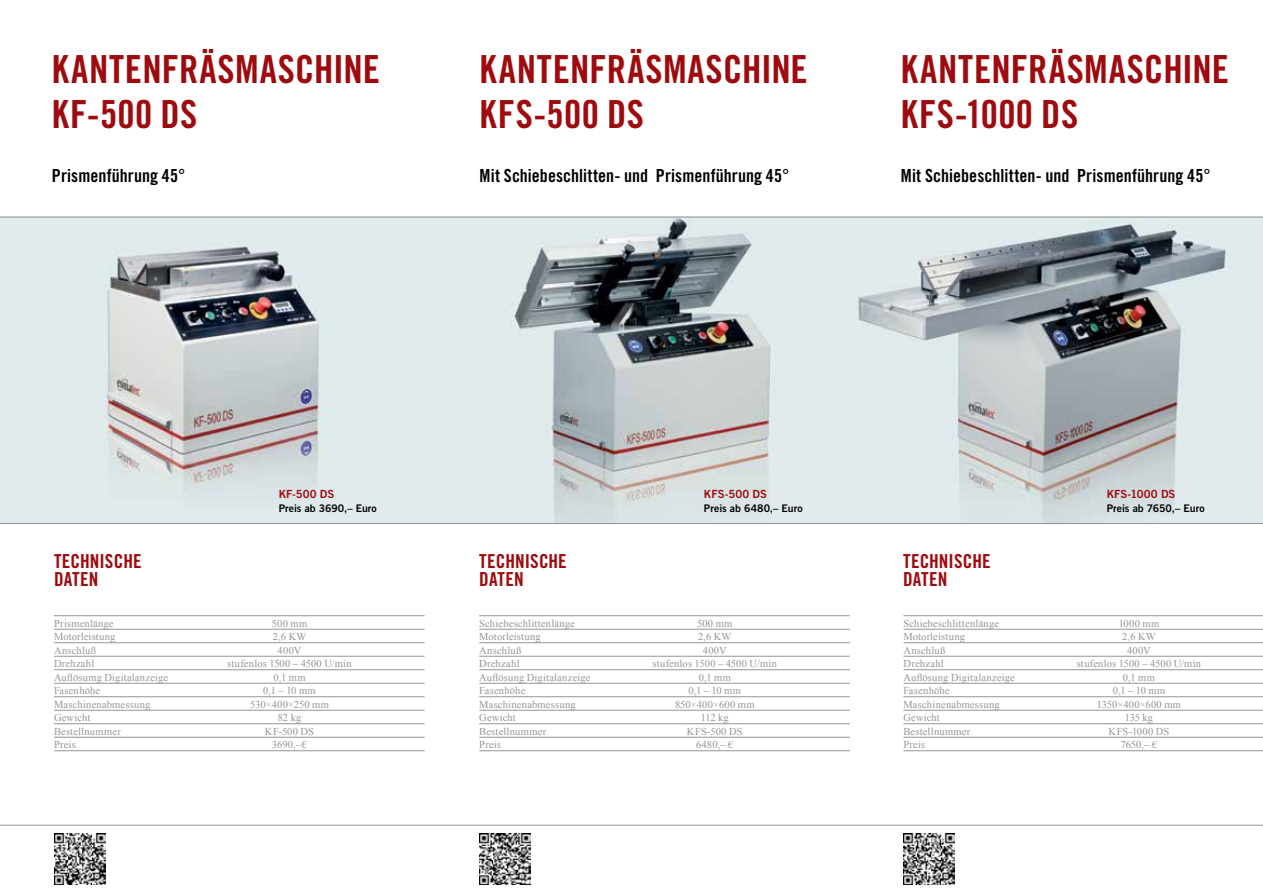
<style>
.page{position:relative;width:1263px;height:893px;background:#fff}
.page>*{position:absolute;margin:0;border:0;box-sizing:border-box;transform-origin:0 0}
.t1{font:38.7px/45px "Trade Gothic Bold Cond Twenty";letter-spacing:.01em;color:#9e0b0f}
.t2{font:19.35px/18px "Trade Gothic Bold Cond Twenty";letter-spacing:.005em;color:#9e0b0f}
.t3{font:18px "Trade Gothic Bold Cond Twenty";letter-spacing:.005em;color:#000}
.t4{font:11.25px "Trade Gothic Bold Two";letter-spacing:.005em;color:#9e0b0f}
.t5{font:10.5px "Times New Roman";letter-spacing:.015em;color:#939598}
.t6{font:10.5px "Trade Gothic Bold Two";color:#000}
</style>
<div class="page">
<img style="left:0;top:218px;width:1263px;height:304px">
<hr style="left:54px;top:615px;width:371px;height:1px;background:#939598">
<hr style="left:54px;top:629px;width:371px;height:1px;background:#939598">
<hr style="left:54px;top:642px;width:371px;height:1px;background:#939598">
<hr style="left:54px;top:656px;width:371px;height:1px;background:#939598">
<hr style="left:54px;top:669px;width:371px;height:1px;background:#939598">
<hr style="left:54px;top:683px;width:371px;height:1px;background:#939598">
<hr style="left:54px;top:696px;width:371px;height:1px;background:#939598">
<hr style="left:54px;top:710px;width:371px;height:1px;background:#939598">
<hr style="left:54px;top:723px;width:371px;height:1px;background:#939598">
<hr style="left:54px;top:737px;width:371px;height:1px;background:#939598">
<hr style="left:54px;top:750px;width:371px;height:1px;background:#939598">
<hr style="left:479px;top:615px;width:371px;height:1px;background:#939598">
<hr style="left:479px;top:629px;width:371px;height:1px;background:#939598">
<hr style="left:479px;top:642px;width:371px;height:1px;background:#939598">
<hr style="left:479px;top:656px;width:371px;height:1px;background:#939598">
<hr style="left:479px;top:669px;width:371px;height:1px;background:#939598">
<hr style="left:479px;top:683px;width:371px;height:1px;background:#939598">
<hr style="left:479px;top:696px;width:371px;height:1px;background:#939598">
<hr style="left:479px;top:710px;width:371px;height:1px;background:#939598">
<hr style="left:479px;top:723px;width:371px;height:1px;background:#939598">
<hr style="left:479px;top:737px;width:371px;height:1px;background:#939598">
<hr style="left:479px;top:750px;width:371px;height:1px;background:#939598">
<hr style="left:903px;top:615px;width:360px;height:1px;background:#939598">
<hr style="left:903px;top:629px;width:360px;height:1px;background:#939598">
<hr style="left:903px;top:642px;width:360px;height:1px;background:#939598">
<hr style="left:903px;top:656px;width:360px;height:1px;background:#939598">
<hr style="left:903px;top:669px;width:360px;height:1px;background:#939598">
<hr style="left:903px;top:683px;width:360px;height:1px;background:#939598">
<hr style="left:903px;top:696px;width:360px;height:1px;background:#939598">
<hr style="left:903px;top:710px;width:360px;height:1px;background:#939598">
<hr style="left:903px;top:723px;width:360px;height:1px;background:#939598">
<hr style="left:903px;top:737px;width:360px;height:1px;background:#939598">
<hr style="left:903px;top:750px;width:360px;height:1px;background:#939598">
<hr style="left:0;top:825px;width:1263px;height:1px;background:#939598">
<img style="left:54px;top:833px;width:51px;height:51px">
<img style="left:479px;top:833px;width:51px;height:51px">
<img style="left:903px;top:833px;width:51px;height:51px">
<hr style="left:0;top:217px;width:1263px;height:1px;background:#939598">
<hr style="left:0;top:523px;width:1263px;height:1px;background:#939598">
<h1 class="t1" style="left:52px;top:46px;width:330px">KANTENFRÄSMASCHINE<br>KF-500 DS</h1>
<h3 class="t3" style="left:52px;top:164px;width:135px">Prismenführung 45°</h3>
<h1 class="t1" style="left:480px;top:46px;width:330px">KANTENFRÄSMASCHINE<br>KFS-500 DS</h1>
<h3 class="t3" style="left:480px;top:164px;width:311px">Mit Schiebeschlitten- und Prismenführung 45°</h3>
<h1 class="t1" style="left:901px;top:46px;width:330px">KANTENFRÄSMASCHINE<br>KFS-1000 DS</h1>
<h3 class="t3" style="left:901px;top:164px;width:311px">Mit Schiebeschlitten- und Prismenführung 45°</h3>
<p class="t4" style="left:279px;top:487px;width:57px">KF-500 DS</p>
<p class="t6" style="left:279px;top:501px;width:100px">Preis ab 3690,– Euro</p>
<p class="t4" style="left:704px;top:487px;width:64px">KFS-500 DS</p>
<p class="t6" style="left:704px;top:501px;width:100px">Preis ab 6480,– Euro</p>
<p class="t4" style="left:1107px;top:487px;width:70px">KFS-1000 DS</p>
<p class="t6" style="left:1107px;top:501px;width:99px">Preis ab 7650,– Euro</p>
<h2 class="t2" style="left:54px;top:551px;width:89px">TECHNISCHE<br>DATEN</h2>
<h2 class="t2" style="left:479px;top:551px;width:89px">TECHNISCHE<br>DATEN</h2>
<h2 class="t2" style="left:903px;top:551px;width:89px">TECHNISCHE<br>DATEN</h2>
<p class="t5" style="left:54px;top:616px;width:61px">Prismenlänge</p>
<p class="t5" style="left:272px;top:616px;width:37px">500 mm</p>
<p class="t5" style="left:54px;top:629px;width:63px">Motorleistung</p>
<p class="t5" style="left:273px;top:629px;width:35px">2,6 KW</p>
<p class="t5" style="left:54px;top:643px;width:43px">Anschluß</p>
<p class="t5" style="left:278px;top:643px;width:25px">400V</p>
<p class="t5" style="left:54px;top:656px;width:42px">Drehzahl</p>
<p class="t5" style="left:227px;top:656px;width:126px">stufenlos 1500 – 4500 U/min</p>
<p class="t5" style="left:54px;top:670px;width:116px">Auflösumg Digitalanzeige</p>
<p class="t5" style="left:273px;top:670px;width:34px">0,1 mm</p>
<p class="t5" style="left:54px;top:683px;width:48px">Fasenhöhe</p>
<p class="t5" style="left:263px;top:683px;width:54px">0,1 – 10 mm</p>
<p class="t5" style="left:54px;top:697px;width:98px">Maschinenabmessung</p>
<p class="t5" style="left:250px;top:697px;width:80px">530×400×250 mm</p>
<p class="t5" style="left:54px;top:710px;width:38px">Gewicht</p>
<p class="t5" style="left:278px;top:710px;width:25px">82 kg</p>
<p class="t5" style="left:54px;top:724px;width:68px">Bestellnummer</p>
<p class="t5" style="left:265px;top:724px;width:51px">KF-500 DS</p>
<p class="t5" style="left:54px;top:737px;width:23px">Preis</p>
<p class="t5" style="left:272px;top:737px;width:37px">3690,–€</p>
<p class="t5" style="left:479px;top:616px;width:97px">Schiebeschlittenlänge</p>
<p class="t5" style="left:697px;top:616px;width:37px">500 mm</p>
<p class="t5" style="left:479px;top:629px;width:63px">Motorleistung</p>
<p class="t5" style="left:698px;top:629px;width:35px">2,6 KW</p>
<p class="t5" style="left:479px;top:643px;width:43px">Anschluß</p>
<p class="t5" style="left:703px;top:643px;width:25px">400V</p>
<p class="t5" style="left:479px;top:656px;width:42px">Drehzahl</p>
<p class="t5" style="left:652px;top:656px;width:126px">stufenlos 1500 – 4500 U/min</p>
<p class="t5" style="left:479px;top:670px;width:113px">Auflösung Digitalanzeige</p>
<p class="t5" style="left:699px;top:670px;width:34px">0,1 mm</p>
<p class="t5" style="left:479px;top:683px;width:48px">Fasenhöhe</p>
<p class="t5" style="left:688px;top:683px;width:54px">0,1 – 10 mm</p>
<p class="t5" style="left:479px;top:697px;width:98px">Maschinenabmessung</p>
<p class="t5" style="left:675px;top:697px;width:81px">850×400×600 mm</p>
<p class="t5" style="left:479px;top:710px;width:38px">Gewicht</p>
<p class="t5" style="left:701px;top:710px;width:30px">112 kg</p>
<p class="t5" style="left:479px;top:724px;width:68px">Bestellnummer</p>
<p class="t5" style="left:687px;top:724px;width:57px">KFS-500 DS</p>
<p class="t5" style="left:479px;top:737px;width:23px">Preis</p>
<p class="t5" style="left:696px;top:737px;width:39px">6480,– €</p>
<p class="t5" style="left:903px;top:616px;width:97px">Schiebeschlittenlänge</p>
<p class="t5" style="left:1119px;top:616px;width:42px">1000 mm</p>
<p class="t5" style="left:903px;top:629px;width:63px">Motorleistung</p>
<p class="t5" style="left:1122px;top:629px;width:35px">2,6 KW</p>
<p class="t5" style="left:903px;top:643px;width:43px">Anschluß</p>
<p class="t5" style="left:1127px;top:643px;width:25px">400V</p>
<p class="t5" style="left:903px;top:656px;width:42px">Drehzahl</p>
<p class="t5" style="left:1077px;top:656px;width:126px">stufenlos 1500 – 4500 U/min</p>
<p class="t5" style="left:903px;top:670px;width:113px">Auflösung Digitalanzeige</p>
<p class="t5" style="left:1123px;top:670px;width:34px">0,1 mm</p>
<p class="t5" style="left:903px;top:683px;width:48px">Fasenhöhe</p>
<p class="t5" style="left:1113px;top:683px;width:54px">0,1 – 10 mm</p>
<p class="t5" style="left:903px;top:697px;width:98px">Maschinenabmessung</p>
<p class="t5" style="left:1097px;top:697px;width:86px">1350×400×600 mm</p>
<p class="t5" style="left:903px;top:710px;width:38px">Gewicht</p>
<p class="t5" style="left:1125px;top:710px;width:30px">135 kg</p>
<p class="t5" style="left:903px;top:724px;width:68px">Bestellnummer</p>
<p class="t5" style="left:1108px;top:724px;width:62px">KFS-1000 DS</p>
<p class="t5" style="left:903px;top:737px;width:23px">Preis</p>
<p class="t5" style="left:1121px;top:737px;width:38px">7650,– €</p>
</div>
